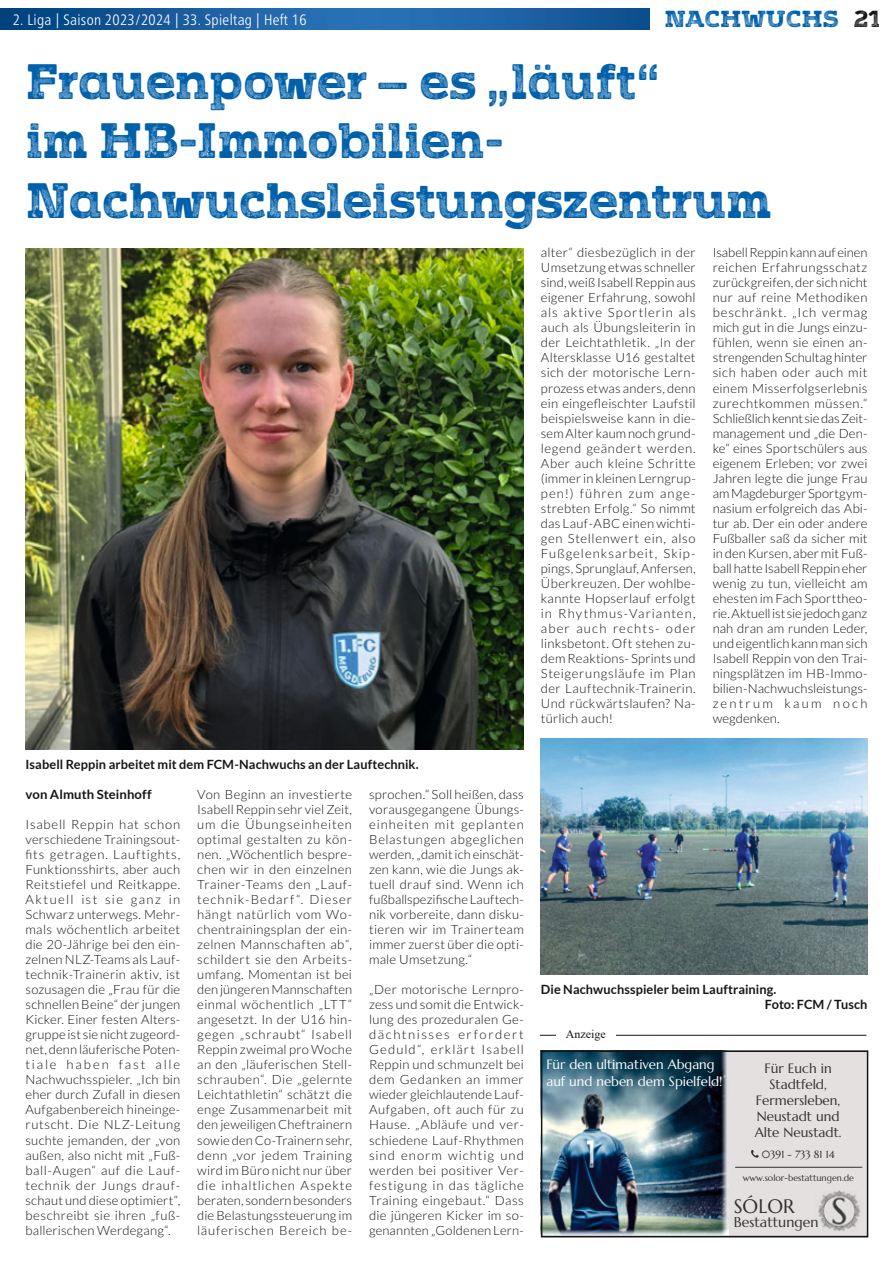
<style>
.page{position:relative;width:893px;height:1263px;background:#fff}
.page>*{position:absolute;margin:0;border:0;box-sizing:border-box;transform-origin:0 0}
.Headline_-_Vesuz_-_3{font:45px "Vezus Serif Texture One";letter-spacing:-.03em;color:#0060aa;scale:.96 1}
.t1{font:21px "Vezus Serif Texture One";letter-spacing:.005em;color:#0060aa}
.t2{font:21px "Vezus Serif Texture One";color:#151616}
.t3{font:19.5px "Marcellus";color:#323232}
.t4{font:300 condensed 15px "Frutiger Neue LT Pro";letter-spacing:.02em;color:#fff}
.t5{font:14.25px "Marcellus";color:#323232}
.t6{font:13.5px/16px "Marcellus";color:#323232;text-align:center}
.t7{font:13.35px/16.8px "Marcellus";color:#fff}
.Lauftext_8_5pt{font:300 12.75px/15px "Lato";letter-spacing:.02em;color:#151616;text-align:justify}
.BU_fett{font:700 12.75px "Lato";letter-spacing:.005em;color:#151616}
.Lauftext_8_5pt-2{font:700 12.75px "Lato";letter-spacing:.005em;color:#151616}
.Anzeige{font:12px "Times New Roman";color:#151616}
.t8{font:10.5px "Marcellus";color:#323232}
.t9{font:9px "Marcellus";color:#323232}
</style>
<div class="page">
<svg style="left:0;top:9px;width:650px;height:21px;background:#195da0"></svg>
<img style="left:26px;top:249px;width:498px;height:500px">
<img style="left:541px;top:738px;width:326px;height:237px">
<hr style="left:540px;top:1035px;width:326px;height:1px;background:#151616">
<div style="left:556px;top:1027px;width:60px;height:16px;background:#fff"></div>
<div style="left:542px;top:1052px;width:324px;height:184px;background:#e3e0df"></div>
<img style="left:544px;top:1053px;width:185px;height:181px">
<img style="left:818px;top:1190px;width:43px;height:40px">
<div style="left:541px;top:1050px;width:327px;height:187px;border:2px solid #151616"></div>
<svg style="left:751px;top:1150px;width:8px;height:8px"></svg>
<hr style="left:735px;top:1167px;width:127px;height:1px;background:#323232">
<p class="t1" style="left:664px;top:5px;width:176px">NACHWUCHS</p>
<p class="t4" style="left:13px;top:11px;width:295px">2. Liga | Saison 2023/2024 | 33. Spieltag | Heft 16</p>
<h2 class="t1" style="left:759px;top:5px;width:64px">NEW</h2>
<h2 class="t2" style="left:854px;top:5px;width:28px">21</h2>
<p class="Headline_-_Vesuz_-_3" style="left:26px;top:51px;width:661px">Frauenpower – es „läuft“</p>
<p class="Headline_-_Vesuz_-_3" style="left:26px;top:110px;width:500px">im HB-Immobilien-</p>
<p class="Headline_-_Vesuz_-_3" style="left:26px;top:170px;width:779px">Nachwuchsleistungszentrum</p>
<p class="BU_fett" style="left:26px;top:756px;width:395px">Isabell Reppin arbeitet mit dem FCM-Nachwuchs an der Lauftechnik.</p>
<p class="Lauftext_8_5pt-2" style="left:26px;top:787px;width:128px">von Almuth Steinhoff</p>
<p class="Lauftext_8_5pt" style="left:26px;top:817px;width:156px">Isabell Reppin hat schon verschiedene Trainingsout&shy;fits getragen. Lauftights, Funktionsshirts, aber auch Reitstiefel und Reitkappe.<br>Aktuell ist sie ganz in Schwarz unterwegs. Mehr&shy;mals wöchentlich arbeitet die 20-Jährige bei den ein&shy;zelnen NLZ-Teams als Lauf&shy;technik-Trainerin aktiv, ist sozusagen die „Frau für die schnellen Beine“ der jungen Kicker. Einer festen Alters&shy;gruppe ist sie nicht zugeord&shy;net, denn läuferische Poten&shy;tiale haben fast alle Nachwuchsspieler. „Ich bin eher durch Zufall in diesen Aufgabenbereich hineinge&shy;rutscht. Die NLZ-Leitung suchte jemanden, der „von außen, also nicht mit „Fuß&shy;ball-Augen“ auf die Lauf&shy;technik der Jungs drauf&shy;schaut und diese optimiert“, beschreibt sie ihren „fuß&shy;ballerischen Werdegang“.</p>
<p class="Lauftext_8_5pt" style="left:197px;top:786px;width:156px">Von Beginn an investierte Isabell Reppin sehr viel Zeit, um die Übungseinheiten optimal gestalten zu kön&shy;nen. „Wöchentlich bespre&shy;chen wir in den einzelnen Trainer-Teams den „Lauf&shy;technik-Bedarf“. Dieser hängt natürlich vom Wo&shy;chentrainingsplan der ein&shy;zelnen Mannschaften ab“, schildert sie den Arbeits&shy;umfang. Momentan ist bei den jüngeren Mannschaften einmal wöchentlich „LTT“ angesetzt. In der U16 hin&shy;gegen „schraubt“ Isabell Reppin zweimal pro Woche an den „läuferischen Stell&shy;schrauben“. Die „gelernte Leichtathletin“ schätzt die enge Zusammenarbeit mit den jeweiligen Cheftrainern sowie den Co-Trainern sehr, denn „vor jedem Training wird im Büro nicht nur über die inhaltlichen Aspekte beraten, sondern besonders die Belastungssteuerung im läuferischen Bereich be-</p>
<p class="Lauftext_8_5pt" style="left:369px;top:786px;width:156px">sprochen.“ Soll heißen, dass vorausgegangene Übungs&shy;einheiten mit geplanten Belastungen abgeglichen werden, „damit ich einschät&shy;zen kann, wie die Jungs ak&shy;tuell drauf sind. Wenn ich fußballspezifische Lauftech&shy;nik vorbereite, dann disku&shy;tieren wir im Trainerteam immer zuerst über die opti&shy;male Umsetzung.“</p>
<p class="Lauftext_8_5pt" style="left:369px;top:982px;width:156px">„Der motorische Lernpro&shy;zess und somit die Entwick&shy;lung des prozeduralen Ge&shy;dächtnisses erfordert Geduld“, erklärt Isabell Reppin und schmunzelt bei dem Gedanken an immer wieder gleichlautende Lauf-Aufgaben, oft auch für zu Hause. „Abläufe und ver&shy;schiedene Lauf-Rhythmen sind enorm wichtig und werden bei positiver Ver&shy;festigung in das tägliche Training eingebaut.“ Dass die jüngeren Kicker im so&shy;genannten „Goldenen Lern-</p>
<p class="Lauftext_8_5pt" style="left:541px;top:245px;width:156px">alter“ diesbezüglich in der Umsetzung etwas schneller sind, weiß Isabell Reppin aus eigener Erfahrung, sowohl als aktive Sportlerin als auch als Übungsleiterin in der Leichtathletik. „In der Altersklasse U16 gestaltet sich der motorische Lern&shy;prozess etwas anders, denn ein eingefleischter Laufstil beispielsweise kann in die&shy;sem Alter kaum noch grund&shy;legend geändert werden.<br>Aber auch kleine Schritte (immer in kleinen Lerngrup&shy;pen!) führen zum ange&shy;strebten Erfolg.“ So nimmt das Lauf-ABC einen wichti&shy;gen Stellenwert ein, also Fußgelenksarbeit, Skip&shy;pings, Sprunglauf, Anfersen, Überkreuzen. Der wohlbe&shy;kannte Hopserlauf erfolgt in Rhythmus-Varianten, aber auch rechts- oder linksbetont. Oft stehen zu&shy;dem Reaktions- Sprints und Steigerungsläufe im Plan der Lauftechnik-Trainerin.<br>Und rückwärtslaufen? Na&shy;türlich auch!</p>
<p class="Lauftext_8_5pt" style="left:713px;top:245px;width:156px">Isabell Reppin kann auf einen reichen Erfahrungsschatz zurückgreifen, der sich nicht nur auf reine Methodiken beschränkt. „Ich vermag mich gut in die Jungs einzu&shy;fühlen, wenn sie einen an&shy;strengenden Schultag hinter sich haben oder auch mit einem Misserfolgserlebnis zurechtkommen müssen.“ Schließlich kennt sie das Zeit&shy;management und „die Den&shy;ke“ eines Sportschülers aus eigenem Erleben; vor zwei Jahren legte die junge Frau am Magdeburger Sportgym&shy;nasium erfolgreich das Abi&shy;tur ab. Der ein oder andere Fußballer saß da sicher mit in den Kursen, aber mit Fuß&shy;ball hatte Isabell Reppin eher wenig zu tun, vielleicht am ehesten im Fach Sporttheo&shy;rie. Aktuell ist sie jedoch ganz nah dran am runden Leder, und eigentlich kann man sich Isabell Reppin von den Trai&shy;ningsplätzen im HB-Immo&shy;bilien-Nachwuchsleistungs&shy;zentrum kaum noch wegdenken.</p>
<p class="BU_fett" style="left:541px;top:982px;width:237px">Die Nachwuchsspieler beim Lauftraining.</p>
<p class="BU_fett" style="left:765px;top:997px;width:104px">Foto: FCM / Tusch</p>
<p class="Anzeige" style="left:566px;top:1025px;width:41px">Anzeige</p>
<p class="t7" style="left:546px;top:1056px;width:178px">Für den ultimativen Abgang auf und neben dem Spielfeld!</p>
<p class="t6" style="left:755px;top:1060px;width:88px">Für Euch in<br>Stadtfeld,<br>Fermersleben,<br>Neustadt und<br>Alte Neustadt.</p>
<p class="t8" style="left:762px;top:1148px;width:75px">0391 - 733 81 14</p>
<p class="t9" style="left:743px;top:1173px;width:113px">www.solor-bestattungen.de</p>
<p class="t3" style="left:734px;top:1194px;width:62px">SÓLOR</p>
<p class="t5" style="left:734px;top:1214px;width:86px">Bestattungen</p>
</div>
